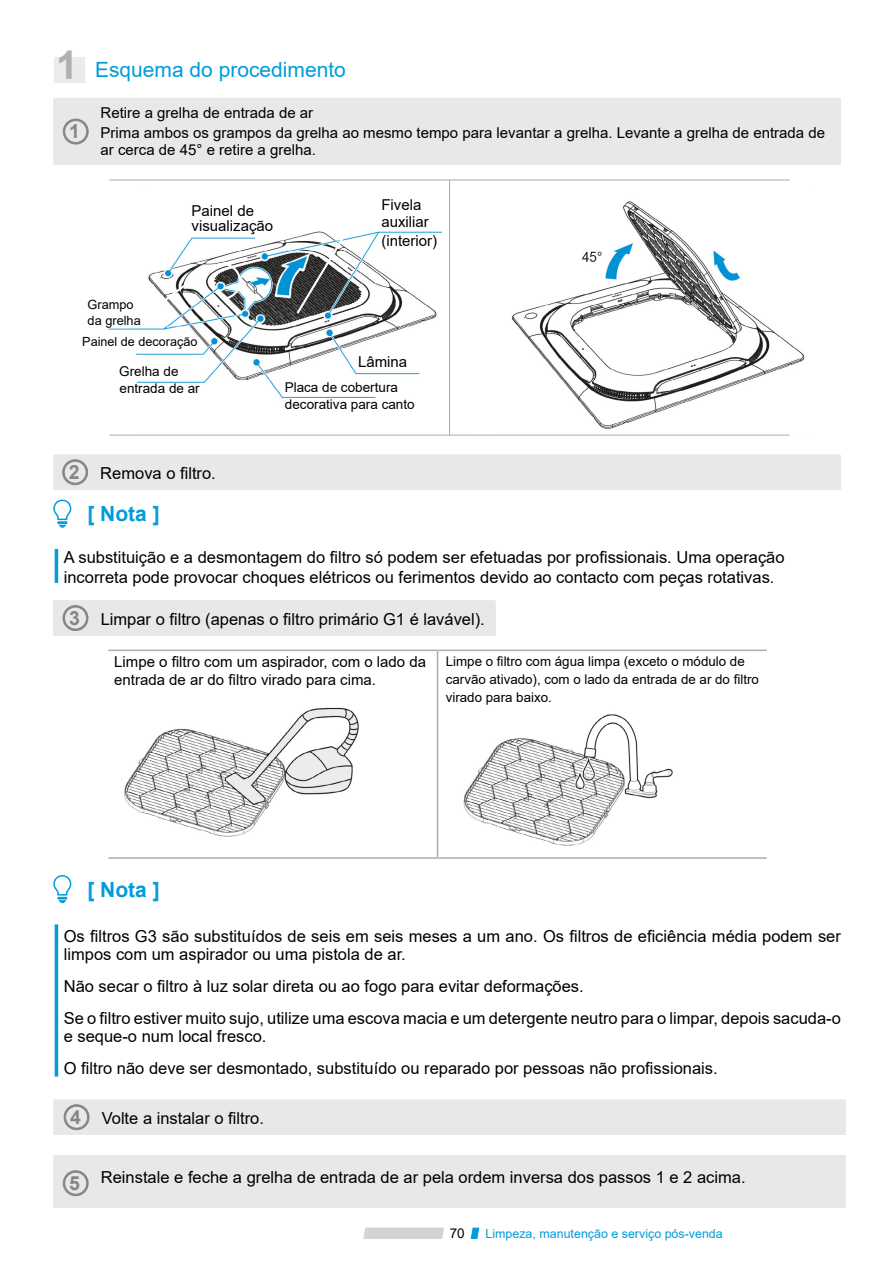
<style>
.page{position:relative;width:893px;height:1263px;background:#fff}
.page>*{position:absolute;margin:0;border:0;box-sizing:border-box;transform-origin:0 0}
.t1{font:21px "Arial";color:#009cdb}
.t2{font:700 21px "Arial";color:#009cdb}
.t3{font:700 19.5px "Arial";color:#848688}
.t4{font:16.5px/20px "Arial";color:#000}
.t5{font:15px/18px "Arial";color:#000}
.t6{font:13.5px/17px "Arial";color:#000}
.t7{font:13.35px/18px "Arial";color:#000}
.t8{font:12.75px/15.8px "Arial";color:#000}
.t9{font:12.6px "Arial";color:#000}
.t10{font:12.45px "Arial";color:#009cdb}
.s1{font-weight:700;font-size:39.6px;color:#b0b0b1}
.s2{font-weight:700;font-size:19.5px;color:#848688}
</style>
<div class="page">
<img style="left:108px;top:201px;width:697px;height:228px">
<hr style="left:55px;top:549px;width:3px;height:34px;background:#009cdb">
<hr style="left:55px;top:924px;width:3px;height:152px;background:#009cdb">
<hr style="left:109px;top:435px;width:681px;height:1px;background:#a9abae">
<hr style="left:109px;top:180px;width:681px;height:1px;background:#a9abae">
<hr style="left:449px;top:180px;width:1px;height:255px;background:#a9abae">
<svg style="left:108px;top:231px;width:135px;height:98px"></svg>
<svg style="left:295px;top:225px;width:121px;height:91px"></svg>
<div style="left:54px;top:57px;width:31px;height:26px;background:#ecebeb"></div>
<hr style="left:53px;top:99px;width:2px;height:65px;background:#e7e8e8">
<hr style="left:54px;top:98px;width:786px;height:1px;background:#e7e8e8">
<hr style="left:839px;top:99px;width:2px;height:65px;background:#e7e8e8">
<hr style="left:54px;top:163px;width:786px;height:2px;background:#e7e8e8">
<div style="left:54px;top:99px;width:786px;height:65px;background:#e7e8e8"></div>
<svg style="left:63px;top:119px;width:25px;height:25px"></svg>
<hr style="left:53px;top:455px;width:2px;height:34px;background:#e7e8e8">
<hr style="left:54px;top:454px;width:786px;height:2px;background:#e7e8e8">
<hr style="left:839px;top:455px;width:2px;height:34px;background:#e7e8e8">
<hr style="left:54px;top:488px;width:786px;height:2px;background:#e7e8e8">
<div style="left:54px;top:455px;width:786px;height:34px;background:#e7e8e8"></div>
<svg style="left:63px;top:460px;width:25px;height:25px"></svg>
<hr style="left:53px;top:1100px;width:2px;height:34px;background:#e7e8e8">
<hr style="left:54px;top:1099px;width:791px;height:2px;background:#e7e8e8">
<hr style="left:844px;top:1100px;width:2px;height:34px;background:#e7e8e8">
<hr style="left:54px;top:1133px;width:791px;height:2px;background:#e7e8e8">
<div style="left:54px;top:1100px;width:791px;height:34px;background:#e7e8e8"></div>
<svg style="left:64px;top:1105px;width:25px;height:25px"></svg>
<hr style="left:53px;top:1156px;width:2px;height:51px;background:#e7e8e8">
<hr style="left:54px;top:1155px;width:791px;height:1px;background:#e7e8e8">
<hr style="left:844px;top:1156px;width:2px;height:51px;background:#e7e8e8">
<hr style="left:54px;top:1206px;width:791px;height:2px;background:#e7e8e8">
<div style="left:54px;top:1156px;width:791px;height:51px;background:#e7e8e8"></div>
<svg style="left:63px;top:1171px;width:25px;height:25px"></svg>
<hr style="left:53px;top:601px;width:2px;height:34px;background:#e7e8e8">
<hr style="left:54px;top:600px;width:441px;height:2px;background:#e7e8e8">
<hr style="left:494px;top:601px;width:2px;height:34px;background:#e7e8e8">
<hr style="left:54px;top:634px;width:441px;height:2px;background:#e7e8e8">
<div style="left:54px;top:601px;width:441px;height:34px;background:#e7e8e8"></div>
<svg style="left:63px;top:605px;width:25px;height:25px"></svg>
<svg style="left:53px;top:499px;width:19px;height:28px"></svg>
<svg style="left:53px;top:875px;width:19px;height:27px"></svg>
<svg style="left:364px;top:1228px;width:79px;height:10px"></svg>
<svg style="left:471px;top:1228px;width:8px;height:10px"></svg>
<div style="left:285px;top:382px;width:159px;height:13px;background:#fff"></div>
<div style="left:285px;top:399px;width:145px;height:17px;background:#fff"></div>
<img style="left:124px;top:704px;width:549px;height:144px">
<hr style="left:108px;top:650px;width:329px;height:1px;background:#a9abae">
<hr style="left:437px;top:650px;width:330px;height:1px;background:#a9abae">
<hr style="left:437px;top:651px;width:1px;height:206px;background:#a9abae">
<hr style="left:108px;top:857px;width:329px;height:2px;background:#a9abae">
<hr style="left:437px;top:857px;width:330px;height:2px;background:#a9abae">
<div style="left:88px;top:296px;width:72px;height:30px;background:#fff"></div>
<div style="left:192px;top:201px;width:120px;height:31px;background:#fff"></div>
<div style="left:119px;top:363px;width:68px;height:18px;background:#fff"></div>
<div style="left:381px;top:192px;width:61px;height:39px;background:#fff"></div>
<div style="left:358px;top:352px;width:60px;height:19px;background:#fff"></div>
<svg style="left:108px;top:337px;width:97px;height:13px"></svg>
<div style="left:119px;top:383px;width:97px;height:12px;background:#fff"></div>
<div style="left:381px;top:235px;width:67px;height:21px;background:#fff"></div>
<p class="t1" style="left:56px;top:55px;width:291px"><span class="s1">1</span> Esquema do procedimento</p>
<p class="t3" style="left:69px;top:118px;width:12px">1</p>
<p class="t5" style="left:101px;top:103px;width:726px;line-height:20.1px">Retire a grelha de entrada de ar<br>Prima ambos os grampos da grelha ao mesmo tempo para levantar a grelha. Levante a grelha de entrada de</p>
<p class="t5" style="left:101px;top:141px;width:217px">ar cerca de 45° e retire a grelha.</p>
<p class="t5" style="left:192px;top:203px;width:83px;line-height:15px">Painel de visualização</p>
<p class="t5" style="left:381px;top:196px;width:49px;line-height:17.1px">Fivela auxiliar</p>
<p class="t5" style="left:381px;top:232px;width:57px">(interior)</p>
<p class="t8" style="left:88px;top:297px;width:55px">Grampo da grelha</p>
<p class="t9" style="left:82px;top:333px;width:117px">Painel de decoração</p>
<p class="t6" style="left:119px;top:380px;width:82px">entrada de ar</p>
<p class="t6" style="left:119px;top:363px;width:61px">Grelha de</p>
<p class="t4" style="left:69px;top:463px;width:149px"><span class="s2">2</span> Remova o filtro.</p>
<p class="t5" style="left:358px;top:353px;width:51px">Lâmina</p>
<p class="t6" style="left:285px;top:378px;width:132px">Placa de cobertura decorativa para canto</p>
<p class="t2" style="left:87px;top:499px;width:74px">[ Nota ]</p>
<p class="t4" style="left:64px;top:547px;width:722px">A substituição e a desmontagem do filtro só podem ser efetuadas por profissionais. Uma operação incorreta pode provocar choques elétricos ou ferimentos devido ao contacto com peças rotativas.</p>
<p class="t4" style="left:69px;top:609px;width:417px"><span class="s2">3</span> Limpar o filtro (apenas o filtro primário G1 é lavável).</p>
<p class="t5" style="left:114px;top:653px;width:313px">Limpe o filtro com um aspirador, com o lado da entrada de ar do filtro virado para cima.</p>
<p class="t7" style="left:446px;top:653px;width:315px">Limpe o filtro com água limpa (exceto o módulo de carvão ativado), com o lado da entrada de ar do filtro virado para baixo.</p>
<p class="t2" style="left:87px;top:874px;width:74px">[ Nota ]</p>
<p class="t4" style="left:64px;top:926px;width:779px;line-height:18.6px">Os filtros G3 são substituídos de seis em seis meses a um ano. Os filtros de eficiência média podem ser limpos com um aspirador ou uma pistola de ar.</p>
<p class="t4" style="left:64px;top:970px;width:779px;line-height:32.1px">Não secar o filtro à luz solar direta ou ao fogo para evitar deformações.<br>Se o filtro estiver muito sujo, utilize uma escova macia e um detergente neutro para o limpar, depois sacuda-o</p>
<p class="t4" style="left:64px;top:1021px;width:655px;line-height:31.5px">e seque-o num local fresco.<br>O filtro não deve ser desmontado, substituído ou reparado por pessoas não profissionais.</p>
<p class="t4" style="left:70px;top:1108px;width:195px"><span class="s2">4</span> Volte a instalar o filtro.</p>
<p class="t4" style="left:69px;top:1167px;width:678px"><span class="s2">5</span> Reinstale e feche a grelha de entrada de ar pela ordem inversa dos passos 1 e 2 acima.</p>
<p class="t6" style="left:450px;top:1224px;width:17px">70</p>
<p class="t10" style="left:485px;top:1225px;width:239px">Limpeza, manutenção e serviço pós-venda</p>
</div>
